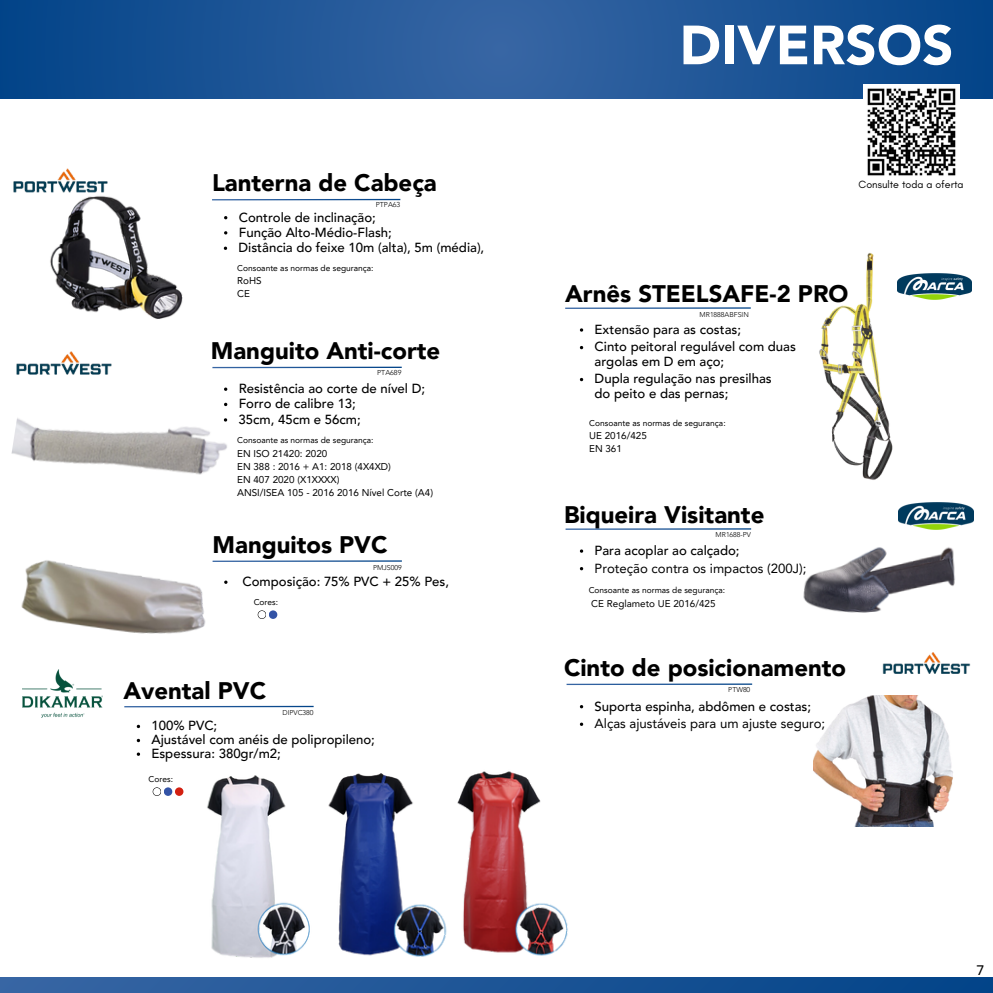
<style>
.page{position:relative;width:993px;height:993px;background:#fff}
.page>*{position:absolute;margin:0;border:0;box-sizing:border-box;transform-origin:0 0}
.t1{font:900 54.6px "Avenir LT Std";color:#fff}
.t2{font:900 23.97px "Avenir LT Pro";color:#000}
.t3{font:500 13.47px "Open Sans";color:#000}
.t4{font:500 13.12px/14.3px "Avenir LT Pro";color:#000}
.t5{font:13.12px "Avenir LT Pro";color:#000}
.t6{font:10.67px "Glacial Indifference";color:#000}
.t7{font:9.8px/13.1px "Avenir LT Pro";color:#000}
.t8{font:8.4px "Avenir LT Pro";color:#000}
.t9{font:300 7.17px "Avenir LT Pro";color:#000}
.t10{font:300 7px "Avenir LT Pro";color:#000}
</style>
<div class="page">
<svg style="left:0;top:0;width:992px;height:98px;background:#1d5496"></svg>
<svg style="left:0;top:977px;width:992px;height:15px;background:#1c5496"></svg>
<div style="left:164px;top:787px;width:8px;height:8px;background:#3353a6;border-radius:50%"></div>
<svg style="left:153px;top:787px;width:8px;height:8px"></svg>
<img style="left:813px;top:695px;width:140px;height:131px">
<img style="left:882px;top:652px;width:89px;height:22px">
<img style="left:803px;top:547px;width:152px;height:66px">
<img style="left:898px;top:503px;width:75px;height:26px">
<img style="left:22px;top:669px;width:81px;height:48px">
<div style="left:175px;top:787px;width:8px;height:8px;background:#d32011;border-radius:50%"></div>
<img style="left:21px;top:560px;width:196px;height:74px">
<img style="left:11px;top:388px;width:217px;height:87px">
<img style="left:13px;top:351px;width:102px;height:42px">
<img style="left:50px;top:197px;width:133px;height:122px">
<img style="left:13px;top:168px;width:99px;height:43px">
<img style="left:819px;top:253px;width:74px;height:227px">
<img style="left:897px;top:273px;width:74px;height:27px">
<img style="left:863px;top:84px;width:96px;height:92px">
<img style="left:207px;top:771px;width:361px;height:187px">
<svg style="left:224px;top:246px;width:3px;height:4px"></svg>
<svg style="left:224px;top:387px;width:3px;height:4px"></svg>
<svg style="left:224px;top:402px;width:3px;height:4px"></svg>
<div style="left:269px;top:610px;width:8px;height:8px;background:#3353a6;border-radius:50%"></div>
<svg style="left:257px;top:610px;width:9px;height:8px"></svg>
<div style="left:258px;top:610px;width:7px;height:8px;background:#fff;border-radius:50%"></div>
<h1 class="t2" style="left:212px;top:173px;width:226px">Lanterna de Cabeça</h1>
<p class="t9" style="left:376px;top:202px;width:26px">PTPA63</p>
<h4 class="t4" style="left:239px;top:211px;width:139px">Controle de inclinação;</h4>
<p class="t4" style="left:239px;top:226px;width:154px">Função Alto-Médio-Flash;</p>
<p class="t4" style="left:238px;top:241px;width:247px">Distância do feixe 10m (alta), 5m (média),</p>
<h5 class="t8" style="left:237px;top:265px;width:138px">Consoante as normas de segurança:</h5>
<p class="t7" style="left:237px;top:275px;width:26px">RoHS</p>
<h2 class="t7" style="left:237px;top:288px;width:14px">CE</h2>
<p class="t2" style="left:211px;top:341px;width:231px">Manguito Anti-corte</p>
<p class="t9" style="left:377px;top:370px;width:26px">PTA689</p>
<p class="t4" style="left:239px;top:382px;width:188px">Resistência ao corte de nível D;</p>
<p class="t4" style="left:239px;top:397px;width:119px">Forro de calibre 13;</p>
<p class="t4" style="left:238px;top:413px;width:124px">35cm, 45cm e 56cm;</p>
<h2 class="t8" style="left:237px;top:436px;width:138px">Consoante as normas de segurança:</h2>
<p class="t7" style="left:237px;top:447px;width:155px">EN ISO 21420: 2020<br>EN 388 : 2016 + A1: 2018 (4X4XD)<br>EN 407 2020 (X1XXXX)</p>
<p class="t7" style="left:237px;top:487px;width:197px">ANSI/ISEA 105 - 2016 2016 Nível Corte (A4)</p>
<p class="t2" style="left:212px;top:535px;width:176px">Manguitos PVC</p>
<h2 class="t10" style="left:373px;top:564px;width:30px">PMJS009</h2>
<p class="t4" style="left:242px;top:575px;width:208px">Composição: 75% PVC + 25% Pes,</p>
<p class="t8" style="left:254px;top:598px;width:26px">Cores:</p>
<h2 class="t2" style="left:123px;top:680px;width:144px">Avental PVC</h2>
<p class="t10" style="left:282px;top:709px;width:33px">DIPVC380</p>
<p class="t4" style="left:151px;top:719px;width:67px">100% PVC;</p>
<p class="t4" style="left:151px;top:733px;width:225px">Ajustável com anéis de polipropileno;</p>
<p class="t4" style="left:151px;top:747px;width:131px">Espessura: 380gr/m2;</p>
<p class="t8" style="left:149px;top:775px;width:26px">Cores:</p>
<p class="t1" style="left:679px;top:23px;width:275px">DIVERSOS</p>
<p class="t6" style="left:858px;top:178px;width:106px">Consulte toda a oferta</p>
<h5 class="t2" style="left:565px;top:283px;width:285px">Arnês STEELSAFE-2 PRO</h5>
<p class="t10" style="left:699px;top:311px;width:51px">MR1888ABFSIN</p>
<p class="t4" style="left:594px;top:323px;width:148px">Extensão para as costas;</p>
<p class="t4" style="left:594px;top:341px;width:203px">Cinto peitoral regulável com duas argolas em D em aço;</p>
<p class="t4" style="left:594px;top:373px;width:179px">Dupla regulação nas presilhas do peito e das pernas;</p>
<p class="t8" style="left:589px;top:419px;width:138px">Consoante as normas de segurança:</p>
<h2 class="t7" style="left:589px;top:430px;width:59px">UE 2016/425</h2>
<p class="t7" style="left:589px;top:443px;width:34px">EN 361</p>
<p class="t2" style="left:564px;top:504px;width:202px">Biqueira Visitante</p>
<p class="t10" style="left:715px;top:531px;width:37px">MR1688-PV</p>
<p class="t4" style="left:594px;top:544px;width:146px">Para acoplar ao calçado;</p>
<p class="t5" style="left:594px;top:562px;width:213px">Proteção contra os impactos (200J);</p>
<p class="t8" style="left:588px;top:586px;width:138px">Consoante as normas de segurança:</p>
<p class="t7" style="left:591px;top:597px;width:126px">CE Reglameto UE 2016/425</p>
<p class="t2" style="left:564px;top:657px;width:283px">Cinto de posicionamento</p>
<p class="t10" style="left:728px;top:686px;width:23px">PTW80</p>
<p class="t4" style="left:594px;top:699px;width:218px">Suporta espinha, abdômen e costas;</p>
<p class="t5" style="left:594px;top:718px;width:232px">Alças ajustáveis para um ajuste seguro;</p>
<p class="t3" style="left:976px;top:960px;width:9px">7</p>
</div>
